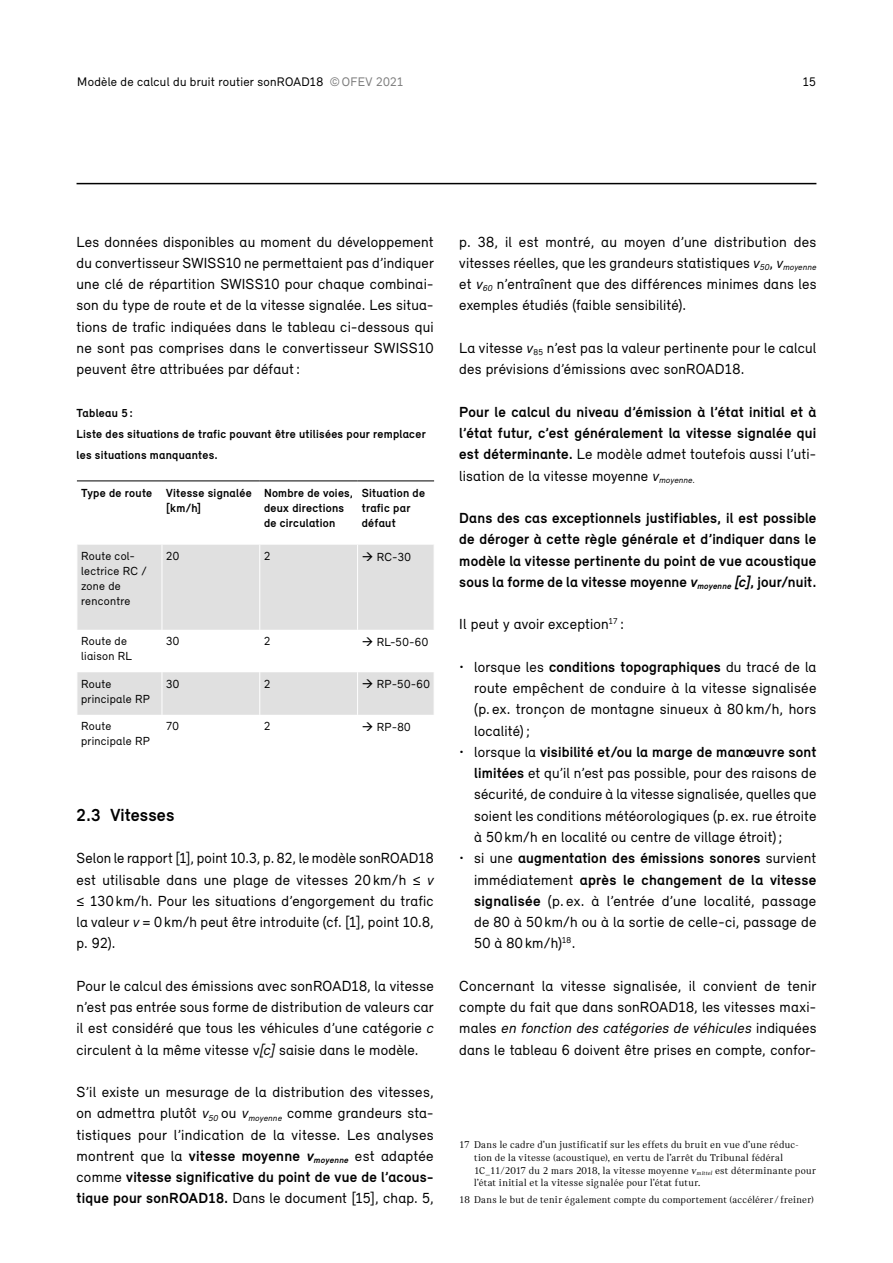
<style>
.page{position:relative;width:893px;height:1263px;background:#fff}
.page>*{position:absolute;margin:0;border:0;box-sizing:border-box;transform-origin:0 0}
._07_Inhalt_07_Titel_nr{font:700 18px "Relevant";letter-spacing:.005em;color:#000}
._07_Inhalt_07_Grundtext{font:15px/21.3px "Relevant";letter-spacing:.015em;color:#000;text-align:justify}
._07_Inhalt_07_Grundtext_aufz{font:15px/21.3px "Relevant";letter-spacing:.015em;color:#000;text-align:justify}
._07_Inhalt_07_Grundtext-2{font:700 15px/21.3px "Relevant";letter-spacing:.015em;color:#000;text-align:justify}
._07_Inhalt_07_Grundtext_aufz_abstand_n{font:15px/21.3px "Relevant";letter-spacing:.015em;color:#000;text-align:justify}
.t1{font:12.75px "Relevant";letter-spacing:.02em;color:#000}
._12_Tabelle_12_Grundtext_links{font:12px/15px "Relevant";letter-spacing:.02em;color:#000}
._12_Tabelle_12_Tabellenkopf{font:700 12px/15px "Relevant";letter-spacing:.02em;color:#000}
._08_Legende_08_Legende_Titel{font:700 12px/21.3px "Relevant";letter-spacing:.02em;color:#000}
._09_Fusszeile_09_Fusszeile{font:10.5px/12.8px "Catalog";letter-spacing:.025em;color:#000}
.s1{color:#7c7c7c}
.s2{font-style:italic}
.s3{font-weight:700}
.s4{font-weight:700;font-style:italic}
.s5{font-weight:400}
.s6{font-weight:400;font-style:italic}
</style>
<div class="page">
<hr style="left:77px;top:183px;width:739px;height:1px;background:#000">
<svg style="left:78px;top:545px;width:356px;height:170px;fill:#e0e0e0"></svg>
<hr style="left:162px;top:545px;width:1px;height:85px;background:#fff">
<hr style="left:259px;top:545px;width:1px;height:85px;background:#fff">
<hr style="left:357px;top:545px;width:1px;height:85px;background:#fff">
<hr style="left:162px;top:630px;width:1px;height:42px;background:#fff">
<hr style="left:259px;top:630px;width:1px;height:42px;background:#fff">
<hr style="left:357px;top:630px;width:1px;height:42px;background:#fff">
<hr style="left:162px;top:672px;width:1px;height:43px;background:#fff">
<hr style="left:259px;top:672px;width:1px;height:43px;background:#fff">
<hr style="left:357px;top:672px;width:1px;height:43px;background:#fff">
<hr style="left:77px;top:480px;width:85px;height:1px;background:#000">
<hr style="left:162px;top:480px;width:98px;height:1px;background:#000">
<hr style="left:260px;top:480px;width:98px;height:1px;background:#000">
<hr style="left:358px;top:480px;width:76px;height:1px;background:#000">
<p class="t1" style="left:77px;top:74px;width:328px">Modèle de calcul du bruit routier sonROAD18 <span class="s1">©OFEV 2021</span></p>
<p class="t1" style="left:802px;top:74px;width:15px">15</p>
<p class="_07_Inhalt_07_Grundtext" style="left:77px;top:231px;width:359px">Les données disponibles au moment du développement du convertisseur SWISS10 ne permettaient pas d’indiquer une clé de répartition SWISS10 pour chaque combinai&shy;son du type de route et de la vitesse signalée. Les situa&shy;tions de trafic indiquées dans le tableau ci-dessous qui ne sont pas comprises dans le convertisseur SWISS10 peuvent être attribuées par défaut:</p>
<p class="_08_Legende_08_Legende_Titel" style="left:77px;top:402px;width:58px">Tableau 5 :</p>
<p class="_08_Legende_08_Legende_Titel" style="left:77px;top:423px;width:351px">Liste des situations de trafic pouvant être utilisées pour remplacer les situations manquantes.</p>
<p class="_12_Tabelle_12_Tabellenkopf" style="left:81px;top:485px;width:72px">Type de route</p>
<p class="_12_Tabelle_12_Tabellenkopf" style="left:166px;top:485px;width:87px">Vitesse signalée [km/h]</p>
<p class="_12_Tabelle_12_Tabellenkopf" style="left:264px;top:485px;width:91px">Nombre de voies, deux directions de circulation</p>
<p class="_12_Tabelle_12_Tabellenkopf" style="left:362px;top:485px;width:65px">Situation de trafic par défaut</p>
<p class="_12_Tabelle_12_Grundtext_links" style="left:81px;top:548px;width:67px">Route col&shy;lectrice RC / zone de rencontre</p>
<p class="_12_Tabelle_12_Grundtext_links" style="left:166px;top:548px;width:14px">20</p>
<p class="_12_Tabelle_12_Grundtext_links" style="left:264px;top:548px;width:8px">2</p>
<p class="_12_Tabelle_12_Grundtext_links" style="left:362px;top:549px;width:51px">→ RC-30</p>
<p class="_12_Tabelle_12_Grundtext_links" style="left:81px;top:633px;width:52px">Route de liaison RL</p>
<p class="_12_Tabelle_12_Grundtext_links" style="left:166px;top:633px;width:15px">30</p>
<p class="_12_Tabelle_12_Grundtext_links" style="left:264px;top:633px;width:8px">2</p>
<p class="_12_Tabelle_12_Grundtext_links" style="left:362px;top:634px;width:68px">→ RL-50-60</p>
<p class="_12_Tabelle_12_Grundtext_links" style="left:81px;top:676px;width:70px">Route principale RP</p>
<p class="_12_Tabelle_12_Grundtext_links" style="left:166px;top:676px;width:15px">30</p>
<p class="_12_Tabelle_12_Grundtext_links" style="left:264px;top:676px;width:8px">2</p>
<p class="_12_Tabelle_12_Grundtext_links" style="left:362px;top:676px;width:70px">→ RP-50-60</p>
<p class="_12_Tabelle_12_Grundtext_links" style="left:81px;top:719px;width:70px">Route principale RP</p>
<p class="_12_Tabelle_12_Grundtext_links" style="left:166px;top:719px;width:14px">70</p>
<p class="_12_Tabelle_12_Grundtext_links" style="left:264px;top:719px;width:8px">2</p>
<p class="_12_Tabelle_12_Grundtext_links" style="left:362px;top:719px;width:50px">→ RP-80</p>
<h2 class="_07_Inhalt_07_Titel_nr" style="left:77px;top:804px;width:99px">2.3 Vitesses</h2>
<p class="_07_Inhalt_07_Grundtext" style="left:77px;top:847px;width:359px">Selon le rapport [1], point 10.3, p. 82, le modèle sonROAD18 est utilisable dans une plage de vitesses 20 km/h ≤ <span class="s2">v </span>≤ 130 km/h. Pour les situations d’engorgement du trafic la valeur <span class="s2">v</span> = 0 km/h peut être introduite (cf. [1], point 10.8, p. 92).</p>
<p class="_07_Inhalt_07_Grundtext" style="left:77px;top:975px;width:359px">Pour le calcul des émissions avec sonROAD18, la vitesse n’est pas entrée sous forme de distribution de valeurs car il est considéré que tous les véhicules d’une catégorie <span class="s2">c </span>circulent à la même vitesse v<span class="s2">[c]</span> saisie dans le modèle.</p>
<p class="_07_Inhalt_07_Grundtext" style="left:77px;top:1081px;width:359px">S’il existe un mesurage de la distribution des vitesses, on admettra plutôt <span class="s2">v</span><sub>50</sub> ou <span class="s2">v</span><sub>moyenne</sub> comme grandeurs sta&shy;tistiques pour l’indication de la vitesse. Les analyses montrent que la <span class="s3">vitesse moyenne</span> <span class="s4">v</span><sub>moyenne</sub> est adaptée comme <span class="s3">vitesse significative du point de vue de l’acous&shy;tique pour sonROAD18.</span> Dans le document [15], chap. 5,</p>
<p class="_07_Inhalt_07_Grundtext" style="left:459px;top:231px;width:359px">p. 38, il est montré, au moyen d’une distribution des vitesses réelles, que les grandeurs statistiques <span class="s2">v</span><sub>50</sub>, <span class="s2">v</span><sub>moyenne </sub>et <span class="s2">v</span><sub>60</sub> n’entraînent que des différences minimes dans les exemples étudiés (faible sensibilité).</p>
<p class="_07_Inhalt_07_Grundtext" style="left:459px;top:337px;width:359px">La vitesse <span class="s2">v</span><sub>85</sub> n’est pas la valeur pertinente pour le calcul des prévisions d’émissions avec sonROAD18.</p>
<p class="_07_Inhalt_07_Grundtext-2" style="left:459px;top:401px;width:359px">Pour le calcul du niveau d’émission à l’état initial et à l’état futur, c’est généralement la vitesse signalée qui est déterminante. <span class="s5">Le modèle admet toutefois aussi l’uti&shy;lisation de la vitesse moyenne</span> <span class="s6">v</span><sub>moyenne.</sub></p>
<p class="_07_Inhalt_07_Grundtext-2" style="left:459px;top:507px;width:359px">Dans des cas exceptionnels justifiables, il est possible de déroger à cette règle générale et d’indiquer dans le modèle la vitesse pertinente du point de vue acoustique sous la forme de la vitesse moyenne <span class="s2">v</span><sub>moyenne</sub> <span class="s2">[c]</span>, jour/nuit.</p>
<p class="_07_Inhalt_07_Grundtext" style="left:459px;top:613px;width:166px">Il peut y avoir exception<sup>17</sup> :</p>
<p class="_07_Inhalt_07_Grundtext_aufz" style="left:474px;top:656px;width:344px;text-indent:-15px">• lorsque les <span class="s3">conditions topographiques</span> du tracé de la route empêchent de conduire à la vitesse signalisée (p. ex. tronçon de montagne sinueux à 80 km/h, hors localité) ;</p>
<p class="_07_Inhalt_07_Grundtext_aufz" style="left:474px;top:741px;width:344px;text-indent:-15px">• lorsque la <span class="s3">visibilité et/ou la marge de manœuvre sont limitées</span> et qu’il n’est pas possible, pour des raisons de sécurité, de conduire à la vitesse signalisée, quelles que soient les conditions météorologiques (p. ex. rue étroite à 50 km/h en localité ou centre de village étroit) ;</p>
<p class="_07_Inhalt_07_Grundtext_aufz_abstand_n" style="left:474px;top:847px;width:344px;text-indent:-15px">• si une <span class="s3">augmentation des émissions sonores</span> survient immédiatement <span class="s3">après le changement de la vitesse signalisée</span> (p. ex. à l’entrée d’une localité, passage de 80 à 50 km/h ou à la sortie de celle-ci, passage de 50 à 80 km/h)<sup>18</sup>.</p>
<p class="_07_Inhalt_07_Grundtext" style="left:459px;top:975px;width:359px">Concernant la vitesse signalisée, il convient de tenir compte du fait que dans sonROAD18, les vitesses maxi&shy;males <span class="s2">en fonction des catégories de véhicules</span> indiquées dans le tableau 6 doivent être prises en compte, confor-</p>
<p class="_09_Fusszeile_09_Fusszeile" style="left:474px;top:1138px;width:343px;text-indent:-15px">17 Dans le cadre d’un justificatif sur les effets du bruit en vue d’une réduc&shy;tion de la vitesse (acoustique), en vertu de l’arrêt du Tribunal fédéral 1C_11/2017 du 2 mars 2018, la vitesse moyenne <span class="s2">v</span><sub>mittel</sub> est déterminante pour l’état initial et la vitesse signalée pour l’état futur.</p>
<p class="_09_Fusszeile_09_Fusszeile" style="left:459px;top:1194px;width:356px">18 Dans le but de tenir également compte du comportement (accélérer / freiner)</p>
</div>
